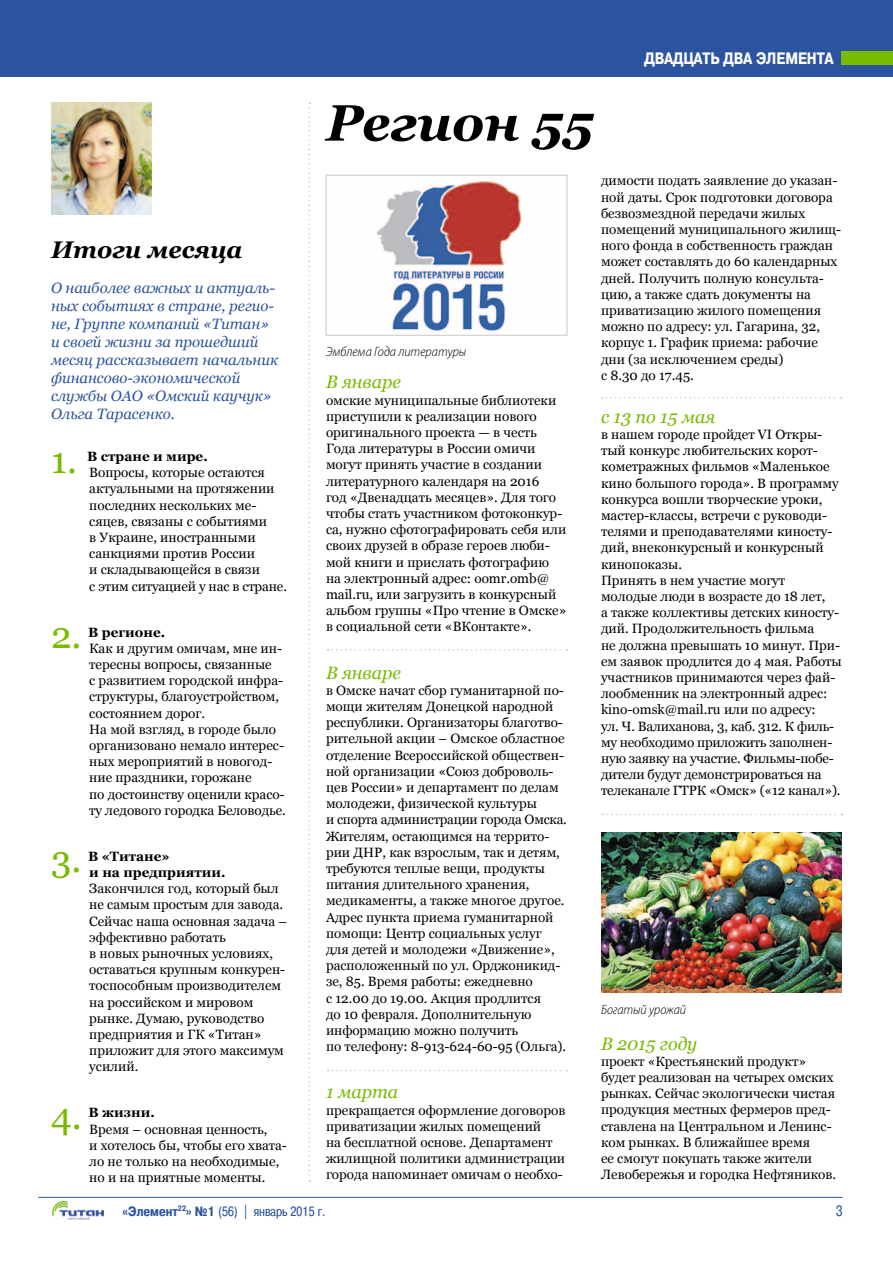
<style>
.page{position:relative;width:893px;height:1263px;background:#fff}
.page>*{position:absolute;margin:0;border:0;box-sizing:border-box;transform-origin:0 0}
.t1{font:italic 700 51px "Georgia";color:#000}
.t2{font:36.9px "Georgia";color:#78bb00}
.t3{font:italic 700 24px "Georgia";color:#000}
.t4{font:italic 18px "Georgia";color:#78bb00}
.t5{font:700 16.5px "Pragmatica Condensed Cyr";color:#fff}
.t6{font:italic 15px/18px "Georgia";color:#2b539f}
.t7{font:15px "Pragmatica Condensed Cyr";color:#2b539f}
.t8{font:13.5px/16.2px "Georgia";color:#000}
.t9{font:700 13.5px/16.2px "Georgia";color:#000}
.t10{font:italic 300 semi-condensed 13.5px "Myriad Pro";color:#000}
.t11{font:13.5px "Pragmatica Condensed Cyr";color:#2b539f}
.s1{font-weight:700}
</style>
<div class="page">
<div style="left:0;top:0;width:893px;height:77px;background:#2b539f"></div>
<div style="left:842px;top:51px;width:51px;height:13px;background:#78bb00"></div>
<img style="left:52px;top:1201px;width:51px;height:18px">
<hr style="left:38px;top:1197px;width:804px;height:1px;background:#2b539f">
<svg style="left:309px;top:102px;width:1px;height:1080px"></svg>
<img style="left:601px;top:833px;width:241px;height:160px">
<img style="left:376px;top:181px;width:146px;height:151px">
<div style="left:326px;top:175px;width:241px;height:160px;border:1px solid #c9c9c9"></div>
<img style="left:51px;top:102px;width:101px;height:112px">
<svg style="left:327px;top:649px;width:240px;height:2px"></svg>
<svg style="left:327px;top:1070px;width:240px;height:1px"></svg>
<svg style="left:602px;top:397px;width:239px;height:1px"></svg>
<svg style="left:602px;top:814px;width:240px;height:1px"></svg>
<h3 class="t3" style="left:51px;top:234px;width:193px">Итоги месяца</h3>
<p class="t6" style="left:51px;top:279px;width:229px">О наиболее важных и актуаль&shy;ных событиях в стране, регио&shy;не, Группе компаний «Титан» и своей жизни за прошедший месяц рассказывает начальник финансово-экономической службы ОАО «Омский каучук»<br>Ольга Тарасенко.</p>
<h2 class="t2" style="left:51px;top:438px;width:28px">1.</h2>
<p class="t9" style="left:87px;top:448px;width:122px">В стране и мире.</p>
<p class="t8" style="left:89px;top:465px;width:199px">Вопросы, которые остаются актуальными на протяжении последних нескольких ме&shy;сяцев, связаны с событиями<br>в Украине, иностранными санкциями против России<br>и складывающейся в связи<br>с этим ситуацией у нас в стране.</p>
<h2 class="t2" style="left:51px;top:613px;width:32px">2.</h2>
<p class="t9" style="left:88px;top:624px;width:78px">В регионе.</p>
<p class="t8" style="left:89px;top:640px;width:198px">Как и другим омичам, мне ин&shy;тересны вопросы, связанные<br>с развитием городской инфра&shy;структуры, благоустройством, состоянием дорог.<br>На мой взгляд, в городе было организовано немало интерес&shy;ных мероприятий в новогод&shy;ние праздники, горожане<br>по достоинству оценили красо&shy;ту ледового городка Беловодье.</p>
<h2 class="t2" style="left:51px;top:837px;width:32px">3.</h2>
<p class="t9" style="left:88px;top:848px;width:139px">В «Титане»<br>и на предприятии.</p>
<p class="t8" style="left:89px;top:881px;width:199px">Закончился год, который был не самым простым для завода.<br>Сейчас наша основная задача – эффективно работать<br>в новых рыночных условиях, оставаться крупным конкурен&shy;тоспособным производителем на российском и мировом рынке. Думаю, руководство предприятия и ГК «Титан» приложит для этого максимум усилий.</p>
<h2 class="t2" style="left:51px;top:1094px;width:32px">4.</h2>
<p class="t9" style="left:89px;top:1105px;width:68px">В жизни.</p>
<p class="t8" style="left:89px;top:1121px;width:199px">Время – основная ценность,<br>и хотелось бы, чтобы его хвата&shy;ло не только на необходимые, но и на приятные моменты.</p>
<h1 class="t1" style="left:326px;top:90px;width:269px">Регион 55</h1>
<p class="t5" style="left:644px;top:49px;width:190px">ДВАДЦАТЬ ДВА ЭЛЕМЕНТА</p>
<p class="t10" style="left:326px;top:345px;width:142px">Эмблема Года литературы</p>
<h3 class="t4" style="left:326px;top:371px;width:77px">В январе</h3>
<p class="t8" style="left:326px;top:392px;width:242px">омские муниципальные библиотеки приступили к реализации нового оригинального проекта — в честь Года литературы в России омичи могут принять участие в создании литературного календаря на 2016<br>год «Двенадцать месяцев». Для того чтобы стать участником фотоконкур&shy;са, нужно сфотографировать себя или своих друзей в образе героев люби&shy;мой книги и прислать фотографию на электронный адрес: oomr.omb@ mail.ru, или загрузить в конкурсный альбом группы «Про чтение в Омске» в социальной сети «ВКонтакте».</p>
<h3 class="t4" style="left:326px;top:661px;width:77px">В январе</h3>
<p class="t8" style="left:326px;top:682px;width:242px">в Омске начат сбор гуманитарной по&shy;мощи жителям Донецкой народной республики. Организаторы благотво&shy;рительной акции – Омское областное отделение Всероссийской обществен&shy;ной организации «Союз доброволь&shy;цев России» и департамент по делам молодежи, физической культуры<br>и спорта администрации города Омска.<br>Жителям, остающимся на террито&shy;рии ДНР, как взрослым, так и детям, требуются теплые вещи, продукты питания длительного хранения, медикаменты, а также многое другое.<br>Адрес пункта приема гуманитарной помощи: Центр социальных услуг для детей и молодежи «Движение», расположенный по ул. Орджоникид&shy;зе, 85. Время работы: ежедневно<br>с 12.00 до 19.00. Акция продлится<br>до 10 февраля. Дополнительную информацию можно получить<br>по телефону: 8-913-624-60-95 (Ольга).</p>
<h3 class="t4" style="left:326px;top:1081px;width:74px">1 марта</h3>
<p class="t8" style="left:326px;top:1102px;width:241px">прекращается оформление договоров приватизации жилых помещений<br>на бесплатной основе. Департамент жилищной политики администрации города напоминает омичам о необхо-</p>
<p class="t8" style="left:601px;top:173px;width:242px">димости подать заявление до указан&shy;ной даты. Срок подготовки договора безвозмездной передачи жилых помещений муниципального жилищ&shy;ного фонда в собственность граждан может составлять до 60 календарных дней. Получить полную консульта&shy;цию, а также сдать документы на приватизацию жилого помещения можно по адресу: ул. Гагарина, 32, корпус 1. График приема: рабочие дни (за исключением среды)<br>с 8.30 до 17.45.</p>
<h3 class="t4" style="left:601px;top:405px;width:116px">с 13 по 15 мая</h3>
<p class="t8" style="left:601px;top:426px;width:242px">в нашем городе пройдет VI Откры&shy;тый конкурс любительских корот&shy;кометражных фильмов «Маленькое кино большого города». В программу конкурса вошли творческие уроки, мастер-классы, встречи с руководи&shy;телями и преподавателями киносту&shy;дий, внеконкурсный и конкурсный кинопоказы.<br>Принять в нем участие могут молодые люди в возрасте до 18 лет,<br>а также коллективы детских киносту&shy;дий. Продолжительность фильма<br>не должна превышать 10 минут. При&shy;ем заявок продлится до 4 мая. Работы участников принимаются через фай&shy;лообменник на электронный адрес: kino-omsk@mail.ru или по адресу:<br>ул. Ч. Валиханова, 3, каб. 312. К филь&shy;му необходимо приложить заполнен&shy;ную заявку на участие. Фильмы-побе&shy;дители будут демонстрироваться на телеканале ГТРК «Омск» («12 канал»).</p>
<p class="t10" style="left:601px;top:1002px;width:87px">Богатый урожай</p>
<h3 class="t4" style="left:601px;top:1032px;width:98px">В 2015 году</h3>
<p class="t8" style="left:601px;top:1053px;width:237px">проект «Крестьянский продукт» будет реализован на четырех омских рынках. Сейчас экологически чистая продукция местных фермеров пред&shy;ставлена на Центральном и Ленинс&shy;ком рынках. В ближайшее время<br>ее смогут покупать также жители Левобережья и городка Нефтяников.</p>
<p class="t11" style="left:123px;top:1203px;width:204px"><span class="s1">«Элемент</span><sup>22</sup><span class="s1">» №1</span> (56) | январь 2015 г.</p>
<p class="t7" style="left:836px;top:1203px;width:8px">3</p>
</div>
